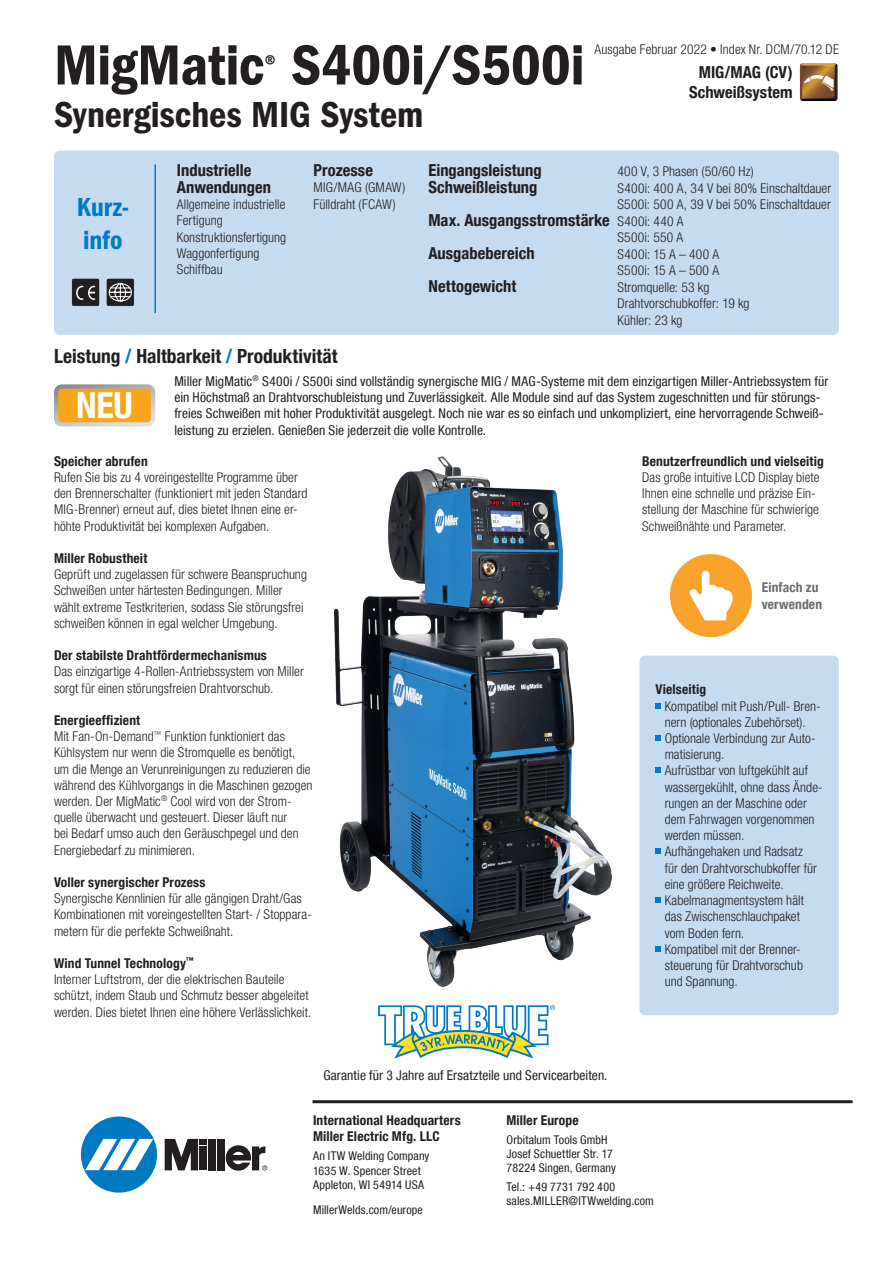
<style>
.page{position:relative;width:893px;height:1263px;background:#fff}
.page>*{position:absolute;margin:0;border:0;box-sizing:border-box;transform-origin:0 0}
.t1{font:58.5px "ITC Franklin Gothic Std Dm Cd";color:#231f20}
.t2{font:37.5px "ITC Franklin Gothic Std Dm Cd";color:#231f20}
.t3{font:700 condensed 35.85px "Helvetica Neue LT Com";color:#fff}
.t4{font:27px/32.4px "ITC Franklin Gothic Std Dm Cd";color:#007ac2}
.t5{font:23.55px "ITC Franklin Gothic Std Dm Cd";color:#231f20}
.t6{font:700 condensed 19.5px "Helvetica Neue LT Com";color:#231f20}
.t7{font:700 condensed 16.5px/19.8px "Helvetica Neue LT Com";color:#231f20;text-align:center}
.t8{font:300 condensed 13.5px/16.2px "Helvetica Neue LT Com";letter-spacing:.005em;color:#231f20}
.t9{font:condensed 13.5px/16.2px "Helvetica Neue LT Com";letter-spacing:.005em;color:#231f20}
.t10{font:700 condensed 13.5px/16.2px "Helvetica Neue LT Com";letter-spacing:.01em;color:#231f20}
.t11{font:condensed 13.5px "Helvetica";letter-spacing:-.01em;color:#231f20}
.t12{font:300 condensed 13.5px/16.5px "Helvetica Neue LT Com";letter-spacing:.025em;color:#231f20}
.t13{font:700 condensed 13.5px/16.2px "Helvetica Neue LT Com";letter-spacing:.01em;color:#6c6d70}
.t14{font:condensed 12px/14.4px "Helvetica Neue LT Com";letter-spacing:.01em;color:#231f20}
.s1{font-weight:300;font-size:13.5px}
.s2{color:#007ac2}
.s3{font-weight:700}
</style>
<div class="page">
<img style="left:800px;top:63px;width:38px;height:38px">
<div style="left:54px;top:151px;width:785px;height:184px;background:#c6daf0;border-radius:5px"></div>
<svg style="left:72px;top:279px;width:27px;height:27px"></svg>
<svg style="left:107px;top:279px;width:27px;height:27px"></svg>
<hr style="left:154px;top:164px;width:2px;height:149px;background:#007ac2">
<svg style="left:378px;top:1005px;width:177px;height:53px"></svg>
<div style="left:81px;top:1116px;width:76px;height:76px;background:#0079c2;border-radius:50%"></div>
<svg style="left:85px;top:1139px;width:68px;height:31px"></svg>
<div style="left:209px;top:1139px;width:7px;height:31px;background:#231f20"></div>
<div style="left:218px;top:1139px;width:7px;height:31px;background:#231f20"></div>
<svg style="left:165px;top:1139px;width:42px;height:31px"></svg>
<svg style="left:226px;top:1145px;width:41px;height:26px"></svg>
<hr style="left:312px;top:1100px;width:540px;height:3px;background:#231f20">
<img style="left:334px;top:456px;width:278px;height:530px">
<svg style="left:54px;top:384px;width:101px;height:43px;background:#e8ac4b"></svg>
<img style="left:669px;top:554px;width:84px;height:83px">
<div style="left:639px;top:656px;width:200px;height:359px;background:#c6daf0;border-radius:5px"></div>
<svg style="left:655px;top:703px;width:6px;height:5px"></svg>
<svg style="left:655px;top:735px;width:6px;height:6px"></svg>
<svg style="left:655px;top:767px;width:6px;height:6px"></svg>
<svg style="left:655px;top:848px;width:6px;height:6px"></svg>
<svg style="left:655px;top:897px;width:6px;height:6px"></svg>
<svg style="left:655px;top:946px;width:6px;height:5px"></svg>
<h1 class="t1" style="left:54px;top:32px;width:212px">MigMatic</h1>
<h3 class="t5" style="left:264px;top:50px;width:14px">®</h3>
<h1 class="t1" style="left:291px;top:32px;width:295px">S400i/S500i</h1>
<h2 class="t2" style="left:54px;top:93px;width:371px">Synergisches MIG System</h2>
<p class="t8" style="left:594px;top:41px;width:246px">Ausgabe Februar 2022 • Index Nr. DCM/70.12 DE</p>
<p class="t7" style="left:689px;top:62px;width:105px">MIG/MAG (CV)<br>Schweißsystem</p>
<h3 class="t4" style="left:77px;top:191px;width:54px">Kurz&shy;info</h3>
<p class="t7" style="left:177px;top:162px;width:96px;line-height:16.8px;text-align:left">Industrielle<br>Anwendungen</p>
<p class="t8" style="left:177px;top:196px;width:111px">Allgemeine industrielle<br>Fertigung<br>Konstruktionsfertigung<br>Waggonfertigung<br>Schiffbau</p>
<p class="t7" style="left:314px;top:160px;width:61px">Prozesse</p>
<p class="t8" style="left:314px;top:179px;width:93px">MIG/MAG (GMAW)<br>Fülldraht (FCAW)</p>
<p class="t7" style="left:428px;top:160px;width:115px">Eingangsleistung</p>
<p class="t8" style="left:617px;top:163px;width:138px">400 V, 3 Phasen (50/60 Hz)</p>
<p class="t7" style="left:428px;top:177px;width:111px">Schweißleistung</p>
<p class="t8" style="left:617px;top:180px;width:215px">S400i: 400 A, 34 V bei 80% Einschaltdauer<br>S500i: 500 A, 39 V bei 50% Einschaltdauer</p>
<p class="t7" style="left:428px;top:210px;width:257px">Max. Ausgangsstromstärke <span class="s1">S400i: 440 A</span></p>
<p class="t8" style="left:617px;top:229px;width:67px">S500i: 550 A</p>
<p class="t7" style="left:428px;top:243px;width:108px">Ausgabebereich</p>
<p class="t12" style="left:617px;top:246px;width:103px">S400i: 15 A – 400 A<br>S500i: 15 A – 500 A</p>
<p class="t7" style="left:428px;top:276px;width:90px">Nettogewicht</p>
<p class="t8" style="left:617px;top:279px;width:134px">Stromquelle: 53 kg<br>Drahtvorschubkoffer: 19 kg<br>Kühler: 23 kg</p>
<h3 class="t6" style="left:54px;top:344px;width:285px">Leistung <span class="s2">/</span> Haltbarkeit <span class="s2">/</span> Produktivität</h3>
<h3 class="t3" style="left:76px;top:384px;width:58px">NEU</h3>
<p class="t9" style="left:174px;top:373px;width:656px">Miller MigMatic<sup>®</sup> S400i / S500i sind vollständig synergische MIG / MAG-Systeme mit dem einzigartigen Miller-Antriebssystem für ein Höchstmaß an Drahtvorschubleistung und Zuverlässigkeit. Alle Module sind auf das System zugeschnitten und für störungs&shy;freies Schweißen mit hoher Produktivität ausgelegt. Noch nie war es so einfach und unkompliziert, eine hervorragende Schweiß&shy;leistung zu erzielen. Genießen Sie jederzeit die volle Kontrolle.</p>
<p class="t10" style="left:54px;top:453px;width:95px">Speicher abrufen</p>
<p class="t8" style="left:54px;top:469px;width:255px">Rufen Sie bis zu 4 voreingestellte Programme über den Brennerschalter (funktioniert mit jeden Standard MIG-Brenner) erneut auf, dies bietet Ihnen eine er&shy;höhte Produktivität bei komplexen Aufgaben.</p>
<p class="t10" style="left:54px;top:550px;width:95px">Miller Robustheit</p>
<p class="t8" style="left:54px;top:566px;width:255px">Geprüft und zugelassen für schwere Beanspruchung Schweißen unter härtesten Bedingungen. Miller wählt extreme Testkriterien, sodass Sie störungsfrei schweißen können in egal welcher Umgebung.</p>
<p class="t10" style="left:54px;top:647px;width:214px">Der stabilste Drahtfördermechanismus</p>
<p class="t8" style="left:54px;top:663px;width:251px">Das einzigartige 4-Rollen-Antriebssystem von Miller sorgt für einen störungsfreien Drahtvorschub.</p>
<p class="t8" style="left:54px;top:712px;width:260px"><span class="s3">Energieeffizient<br></span>Mit Fan-On-Demand<sup>™</sup> Funktion funktioniert das Kühlsystem nur wenn die Stromquelle es benötigt, um die Menge an Verunreinigungen zu reduzieren die während des Kühlvorgangs in die Maschinen gezogen werden. Der MigMatic<sup>®</sup> Cool wird von der Strom&shy;quelle überwacht und gesteuert. Dieser läuft nur<br>bei Bedarf umso auch den Geräuschpegel und den Energiebedarf zu minimieren.</p>
<p class="t10" style="left:54px;top:874px;width:153px">Voller synergischer Prozess</p>
<p class="t8" style="left:54px;top:890px;width:259px">Synergische Kennlinien für alle gängigen Draht/Gas<br>Kombinationen mit voreingestellten Start- / Stoppara&shy;metern für die perfekte Schweißnaht.</p>
<p class="t8" style="left:54px;top:955px;width:259px"><span class="s3">Wind Tunnel Technology</span><sup>™<br></sup>Interner Luftstrom, der die elektrischen Bauteile schützt, indem Staub und Schmutz besser abgeleitet werden. Dies bietet Ihnen eine höhere Verlässlichkeit.</p>
<p class="t10" style="left:642px;top:453px;width:183px">Benutzerfreundlich und vielseitig</p>
<p class="t8" style="left:642px;top:469px;width:179px">Das große intuitive LCD Display biete Ihnen eine schnelle und präzise Ein&shy;stellung der Maschine für schwierige Schweißnähte und Parameter.</p>
<p class="t13" style="left:762px;top:580px;width:62px">Einfach zu verwenden</p>
<p class="t10" style="left:655px;top:682px;width:52px">Vielseitig</p>
<p class="t8" style="left:665px;top:698px;width:160px">Kompatibel mit Push/Pull- Bren&shy;nern (optionales Zubehörset).<br>Optionale Verbindung zur Auto&shy;matisierung.<br>Aufrüstbar von luftgekühlt auf wassergekühlt, ohne dass Ände&shy;rungen an der Maschine oder dem Fahrwagen vorgenommen werden müssen.<br>Aufhängehaken und Radsatz<br>für den Drahtvorschubkoffer für eine größere Reichweite.<br>Kabelmanagmentsystem hält das Zwischenschlauchpaket vom Boden fern.<br>Kompatibel mit der Brenner&shy;steuerung für Drahtvorschub und Spannung.</p>
<p class="t9" style="left:323px;top:1067px;width:286px">Garantie für 3 Jahre auf Ersatzteile und Servicearbeiten.</p>
<p class="t11" style="left:312px;top:1067px;width:314px">Power source is wa ranted for three years, parts and labour.</p>
<p class="t10" style="left:506px;top:1112px;width:74px">Miller Europe</p>
<p class="t14" style="left:506px;top:1132px;width:111px">Orbitalum Tools GmbH<br>Josef Schuettler Str. 17<br>78224 Singen, Germany</p>
<p class="t14" style="left:506px;top:1179px;width:149px">Tel.: +49 7731 792 400 sales.MILLER@ITWwelding.com</p>
<p class="t10" style="left:313px;top:1112px;width:149px">International Headquarters<br>Miller Electric Mfg. LLC</p>
<p class="t14" style="left:313px;top:1149px;width:118px">An ITW Welding Company<br>1635 W. Spencer Street<br>Appleton, WI 54914 USA</p>
<p class="t14" style="left:313px;top:1202px;width:111px">MillerWelds.com/europe</p>
</div>
